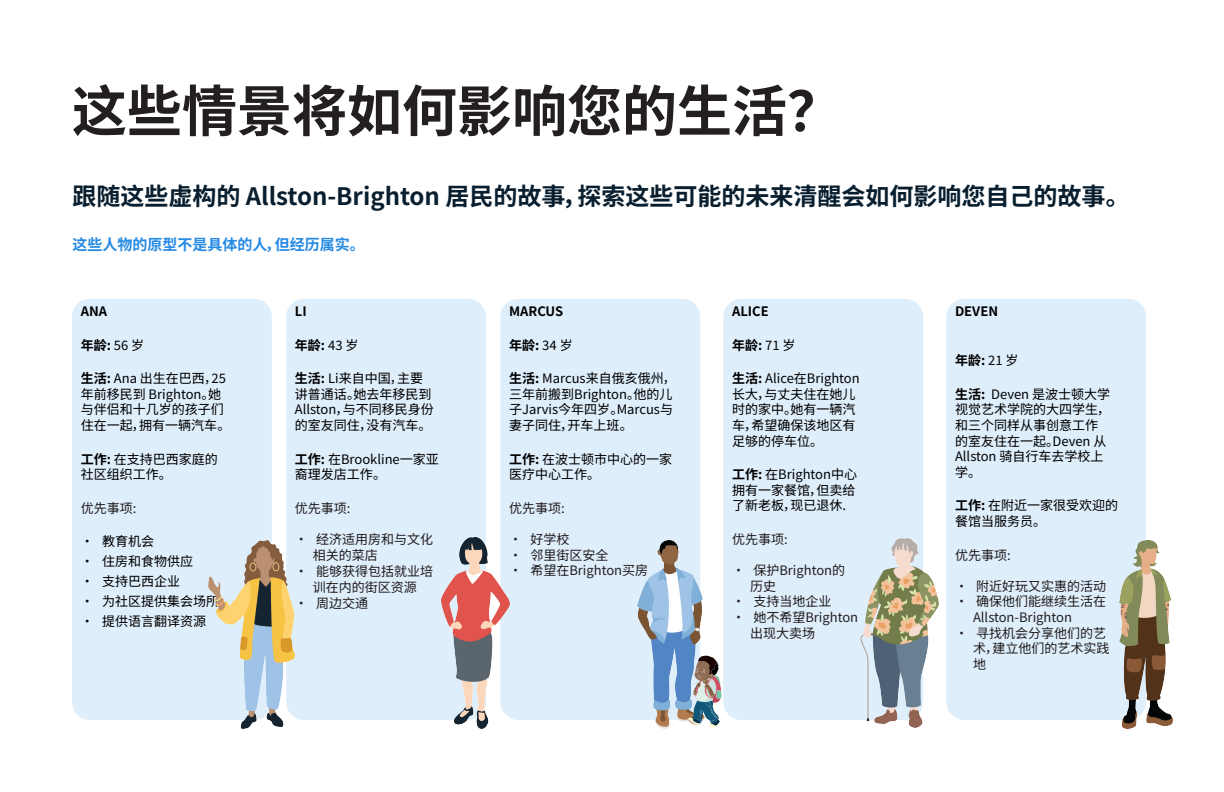
<style>
.page{position:relative;width:1224px;height:792px;background:#fff}
.page>*{position:absolute;margin:0;border:0;box-sizing:border-box;transform-origin:0 0}
.t1{font:100 55px "Noto Sans SC";color:#231f20}
.t2{font:100 24px "Noto Sans SC";color:#091f2f}
.t3{font:100 15px "Noto Sans SC";color:#288be4}
.Body{font:100 13px/15.6px "Noto Sans SC";color:#000}
.t4{font:100 13px/15.6px "Noto Sans SC";color:#231f20}
</style>
<div class="page">
<div style="left:72px;top:299px;width:200px;height:421px;background:#dfeefb;border-radius:18px"></div>
<div style="left:286px;top:299px;width:200px;height:421px;background:#dfeefb;border-radius:18px"></div>
<div style="left:500px;top:299px;width:200px;height:421px;background:#dfeefb;border-radius:18px"></div>
<div style="left:723px;top:299px;width:200px;height:421px;background:#dfeefb;border-radius:18px"></div>
<div style="left:946px;top:299px;width:200px;height:421px;background:#dfeefb;border-radius:18px"></div>
<img style="left:208px;top:540px;width:87px;height:189px">
<img style="left:441px;top:538px;width:68px;height:191px">
<img style="left:860px;top:539px;width:79px;height:189px">
<img style="left:1119px;top:540px;width:54px;height:189px">
<img style="left:637px;top:540px;width:66px;height:189px">
<svg style="left:688px;top:655px;width:34px;height:72px"></svg>
<p class="t1" style="left:72px;top:80px;width:771px">这些情景将如何影响您的生活？</p>
<h2 class="t2" style="left:72px;top:183px;width:1059px">跟随这些虚构的 Allston-Brighton 居民的故事，探索这些可能的未来清醒会如何影响您自己的故事。</h2>
<h1 class="t3" style="left:72px;top:236px;width:294px">这些人物的原型不是具体的人，但经历属实。</h1>
<p class="Body" style="left:81px;top:304px;width:28px">ANA</p>
<p class="Body" style="left:81px;top:337px;width:65px">年龄: 56 岁</p>
<p class="Body" style="left:81px;top:371px;width:151px">生活: Ana 出生在巴西，25年前移民到 Brighton。她与伴侣和十几岁的孩子们住在一起，拥有一辆汽车。</p>
<p class="Body" style="left:81px;top:451px;width:139px">工作: 在支持巴西家庭的社区组织工作。</p>
<p class="t4" style="left:81px;top:501px;width:57px">优先事项:</p>
<p class="Body" style="left:81px;top:534px;width:75px">• 教育机会</p>
<p class="Body" style="left:81px;top:554px;width:114px">• 住房和食物供应</p>
<p class="Body" style="left:81px;top:574px;width:101px">• 支持巴西企业</p>
<p class="Body" style="left:81px;top:594px;width:140px">• 为社区提供集会场所</p>
<p class="Body" style="left:81px;top:614px;width:127px">• 提供语言翻译资源</p>
<p class="Body" style="left:295px;top:304px;width:13px">LI</p>
<p class="Body" style="left:295px;top:337px;width:65px">年龄: 43 岁</p>
<p class="Body" style="left:295px;top:371px;width:141px">生活: Li来自中国，主要讲普通话。她去年移民到<br>Allston，与不同移民身份的室友同住，没有汽车。</p>
<p class="Body" style="left:295px;top:451px;width:145px">工作: 在Brookline一家亚裔理发店工作。</p>
<p class="t4" style="left:295px;top:501px;width:57px">优先事项:</p>
<p class="t4" style="left:313px;top:532px;width:122px;line-height:16px;text-indent:-18px">• 经济适用房和与文化相关的菜店</p>
<p class="t4" style="left:295px;top:564px;width:140px;line-height:16px;text-align:center">• 能够获得包括就业培训在内的街区资源</p>
<p class="t4" style="left:295px;top:596px;width:75px">• 周边交通</p>
<p class="Body" style="left:509px;top:304px;width:56px">MARCUS</p>
<p class="Body" style="left:509px;top:337px;width:65px">年龄: 34 岁</p>
<p class="Body" style="left:509px;top:371px;width:168px">生活: Marcus来自俄亥俄州，三年前搬到Brighton。他的儿子Jarvis今年四岁。Marcus与妻子同住，开车上班。</p>
<p class="Body" style="left:509px;top:451px;width:165px">工作: 在波士顿市中心的一家医疗中心工作。</p>
<p class="t4" style="left:509px;top:501px;width:57px">优先事项:</p>
<p class="t4" style="left:509px;top:532px;width:62px">• 好学校</p>
<p class="t4" style="left:509px;top:547px;width:101px">• 邻里街区安全</p>
<p class="t4" style="left:509px;top:563px;width:141px">• 希望在Brighton买房</p>
<p class="Body" style="left:732px;top:304px;width:38px">ALICE</p>
<p class="Body" style="left:732px;top:337px;width:65px">年龄: 71 岁</p>
<p class="Body" style="left:732px;top:371px;width:129px">生活: Alice在Brighton长大，与丈夫住在她儿时的家中。她有一辆汽车，希望确保该地区有足够的停车位。</p>
<p class="Body" style="left:732px;top:467px;width:127px;text-align:justify">工作: 在Brighton中心拥有一家餐馆，但卖给了新老板，现已退休.</p>
<p class="t4" style="left:732px;top:532px;width:57px">优先事项:</p>
<p class="t4" style="left:750px;top:563px;width:97px;text-indent:-18px">• 保护Brighton的历史</p>
<p class="t4" style="left:732px;top:594px;width:101px">• 支持当地企业</p>
<p class="t4" style="left:750px;top:610px;width:110px;text-indent:-18px">• 她不希望Brighton出现大卖场</p>
<p class="Body" style="left:955px;top:304px;width:45px">DEVEN</p>
<p class="Body" style="left:955px;top:353px;width:65px">年龄: 21 岁</p>
<p class="Body" style="left:955px;top:387px;width:157px">生活: Deven 是波士顿大学视觉艺术学院的大四学生，和三个同样从事创意工作的室友住在一起。Deven 从<br>Allston 骑自行车去学校上学。</p>
<p class="Body" style="left:955px;top:498px;width:165px">工作: 在附近一家很受欢迎的餐馆当服务员。</p>
<p class="t4" style="left:955px;top:547px;width:57px">优先事项:</p>
<p class="t4" style="left:955px;top:579px;width:153px">• 附近好玩又实惠的活动</p>
<p class="t4" style="left:973px;top:594px;width:135px;text-indent:-18px">• 确保他们能继续生活在<br>Allston-Brighton</p>
<p class="t4" style="left:973px;top:625px;width:138px;text-indent:-18px">• 寻找机会分享他们的艺术，建立他们的艺术实践地</p>
</div>
